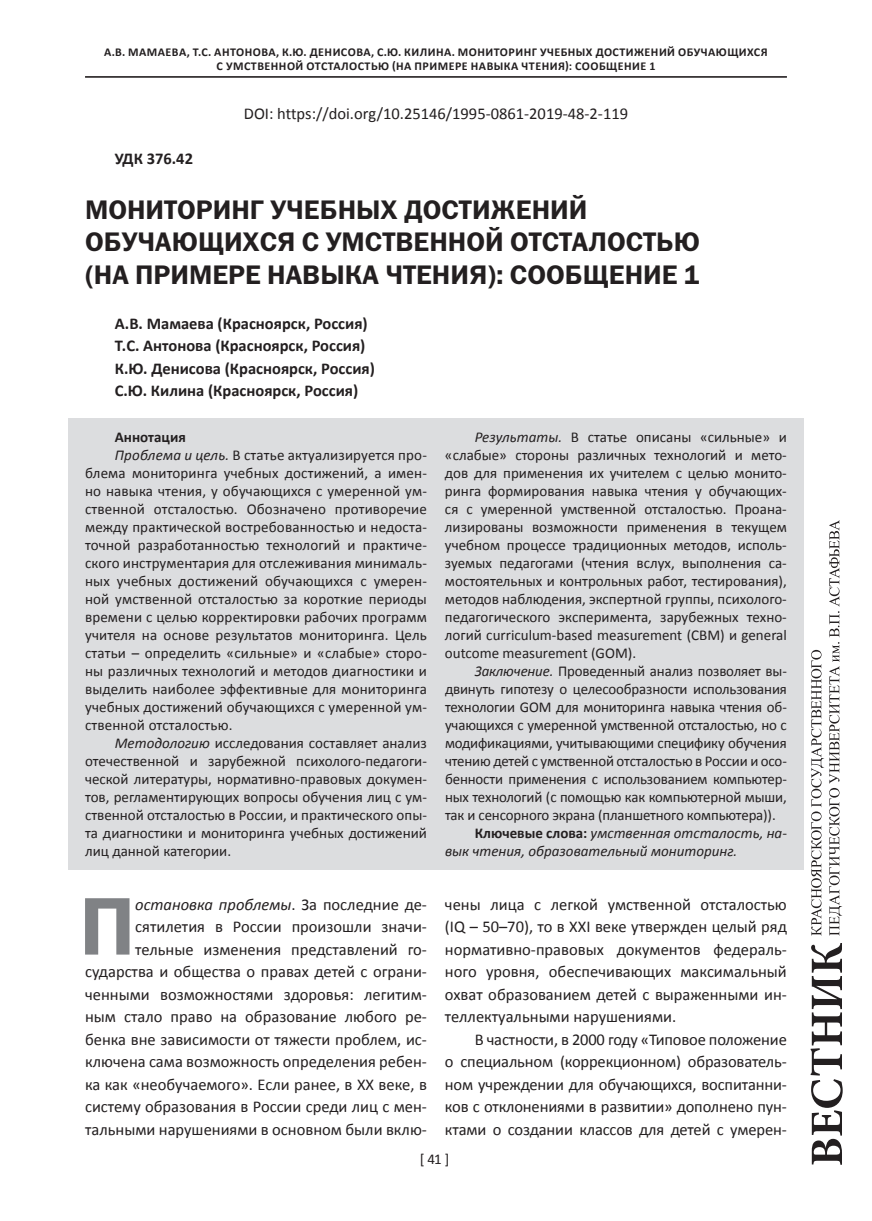
<style>
.page{position:relative;width:872px;height:1221px;background:#fff}
.page>*{position:absolute;margin:0;border:0;box-sizing:border-box;transform-origin:0 0}
.t1{font:82.05px "ez Franklin Goth Demi";color:#808285}
.t2{font:27px/32.4px "ez Franklin Goth Demi";color:#231f20}
.t3{font:16.5px/22.5px "Calibri";color:#231f20;text-align:justify}
.t4{font:700 16.5px/22.5px "Calibri";color:#231f20}
.t5{font:15px/18px "Calibri";color:#231f20;text-align:justify}
.t6{font:italic 15px "Calibri";color:#231f20}
.t7{font:700 15px "Calibri";color:#231f20}
.t8{font:700 12px "Calibri";letter-spacing:.04em;color:#231f20}
.s1{font-style:italic}
.s2{font-weight:700;font-style:normal}
</style>
<div class="page">
<svg style="left:811px;top:520px;width:31px;height:415px"></svg>
<svg style="left:810px;top:943px;width:32px;height:221px"></svg>
<div style="left:68px;top:418px;width:736px;height:451px;background:#dcdddf"></div>
<hr style="left:85px;top:76px;width:702px;height:1px;background:#231f20">
<hr style="left:85px;top:77px;width:702px;height:1px;background:#231f20">
<p class="t8" style="left:104px;top:45px;width:45px">А.В. Мама</p>
<p class="t8" style="left:166px;top:45px;width:312px">ева, Т.С. Антонова, К.Ю. Денисова, С.Ю. Килина. МОНИ</p>
<p class="t8" style="left:494px;top:45px;width:159px">ТОРИН Г УЧЕБНЫХ ДОСТИЖЕНИ</p>
<p class="t8" style="left:667px;top:45px;width:102px">Й ОБУЧАЮЩИХСЯ</p>
<p class="t8" style="left:217px;top:58px;width:57px">С УМСТВЕННО</p>
<p class="t8" style="left:295px;top:58px;width:248px">Й ОТСТАЛОСТЬЮ (НА ПРИМЕРЕ НАВЫКА ЧТЕНИ</p>
<p class="t8" style="left:558px;top:58px;width:68px">Я): СООБЩЕНИЕ</p>
<p class="t8" style="left:649px;top:58px;width:8px">1</p>
<p class="t3" style="left:244px;top:102px;width:386px">DOI: https://doi.org/10.25146/1995-0861-2019-48-2-119</p>
<p class="t4" style="left:115px;top:147px;width:80px">УДК 376.42</p>
<h2 class="t2" style="left:85px;top:193px;width:617px">МОНИТОРИНГ УЧЕБНЫХ ДОСТИЖЕНИЙ<br>ОБУЧАЮЩИХСЯ С УМСТВЕННОЙ ОТСТАЛОСТЬЮ (НА ПРИМЕРЕ НАВЫКА ЧТЕНИЯ): СООБЩЕНИЕ 1</h2>
<p class="t4" style="left:115px;top:312px;width:261px">А.В. Мамаева (Красноярск, Россия)<br>Т.С. Антонова (Красноярск, Россия)<br>К.Ю. Денисова (Красноярск, Россия)<br>С.Ю. Килина (Красноярск, Россия)</p>
<p class="t7" style="left:115px;top:427px;width:72px">Аннотация</p>
<p class="t5" style="left:115px;top:445px;width:314px"><span class="s1">Проблема и цель.</span> В статье актуализируется про-</p>
<p class="t5" style="left:85px;top:463px;width:343px">блема мониторинга учебных достижений, а имен-</p>
<p class="t5" style="left:85px;top:481px;width:343px">но навыка чтения, у обучающихся с умеренной ум-</p>
<p class="t5" style="left:85px;top:499px;width:343px">ственной отсталостью. Обозначено противоречие</p>
<p class="t5" style="left:85px;top:517px;width:343px">между практической востребованностью и недоста-</p>
<p class="t5" style="left:85px;top:535px;width:343px">точной разработанностью технологий и практиче-</p>
<p class="t5" style="left:85px;top:553px;width:343px">ского инструментария для отслеживания минималь-</p>
<p class="t5" style="left:85px;top:571px;width:343px">ных учебных достижений обучающихся с умерен-</p>
<p class="t5" style="left:85px;top:589px;width:343px">ной умственной отсталостью за короткие периоды</p>
<p class="t5" style="left:85px;top:607px;width:343px">времени с целью корректировки рабочих программ</p>
<p class="t5" style="left:85px;top:625px;width:343px">учителя на основе результатов мониторинга. Цель</p>
<p class="t5" style="left:85px;top:643px;width:343px">статьи – определить «сильные» и «слабые» сторо-</p>
<p class="t5" style="left:85px;top:661px;width:343px">ны различных технологий и методов диагностики и</p>
<p class="t5" style="left:85px;top:679px;width:343px">выделить наиболее эффективные для мониторинга</p>
<p class="t5" style="left:85px;top:697px;width:343px">учебных достижений обучающихся с умеренной ум-</p>
<p class="t5" style="left:85px;top:715px;width:149px">ственной отсталостью.</p>
<p class="t5" style="left:115px;top:733px;width:314px"><span class="s1">Методологию</span> исследования составляет анализ</p>
<p class="t5" style="left:85px;top:751px;width:343px">отечественной и зарубежной психолого-педагоги-</p>
<p class="t5" style="left:85px;top:769px;width:343px">ческой литературы, нормативно-правовых докумен-</p>
<p class="t5" style="left:85px;top:787px;width:343px">тов, регламентирующих вопросы обучения лиц с ум-</p>
<p class="t5" style="left:85px;top:805px;width:343px">ственной отсталостью в России, и практического опы-</p>
<p class="t5" style="left:85px;top:823px;width:343px">та диагностики и мониторинга учебных достижений</p>
<p class="t5" style="left:85px;top:841px;width:148px">лиц данной категории.</p>
<p class="t5" style="left:445px;top:427px;width:343px;text-indent:30px"><span class="s1">Результаты.</span> В статье описаны «сильные» и «слабые» стороны различных технологий и мето&shy;дов для применения их учителем с целью монито&shy;ринга формирования навыка чтения у обучающих&shy;ся с умеренной умственной отсталостью. Проана&shy;лизированы возможности применения в текущем учебном процессе традиционных методов, исполь&shy;зуемых педагогами (чтения вслух, выполнения са&shy;мостоятельных и контрольных работ, тестирования), методов наблюдения, экспертной группы, психолого&shy;педагогического эксперимента, зарубежных техно&shy;логий curriculum-based measurement (CBM) и general outcome measurement (GOM).</p>
<p class="t5" style="left:475px;top:661px;width:314px"><span class="s1">Заключение.</span> Проведенный анализ позволяет вы-</p>
<p class="t5" style="left:445px;top:679px;width:343px">двинуть гипотезу о целесообразности использования</p>
<p class="t5" style="left:445px;top:697px;width:343px">технологии GOM для мониторинга навыка чтения об-</p>
<p class="t5" style="left:445px;top:715px;width:343px">учающихся с умеренной умственной отсталостью, но с</p>
<p class="t5" style="left:445px;top:733px;width:343px">модификациями, учитывающими специфику обучения</p>
<p class="t5" style="left:445px;top:751px;width:343px">чтению детей с умственной отсталостью в России и осо-</p>
<p class="t5" style="left:445px;top:769px;width:343px">бенности применения с использованием компьютер-</p>
<p class="t5" style="left:445px;top:787px;width:343px">ных технологий (с помощью как компьютерной мыши,</p>
<p class="t5" style="left:445px;top:805px;width:332px">так и сенсорного экрана (планшетного компьютера)).</p>
<p class="t6" style="left:475px;top:822px;width:314px"><span class="s2">Ключевые слова:</span> умственная отсталость, на-</p>
<p class="t6" style="left:445px;top:840px;width:294px">вык чтения, образовательный мониторинг.</p>
<p class="t3" style="left:85px;top:892px;width:343px;text-align:right"><span class="s1">остановка проблемы</span>. За последние де&shy;сятилетия в России произошли значи&shy;тельные изменения представлений го&shy;сударства и общества о правах детей с ограни&shy;ченными возможностями здоровья: легитим&shy;ным стало право на образование любого ре&shy;бенка вне зависимости от тяжести проблем, ис&shy;ключена сама возможность определения ребен&shy;ка как «необучаемого». Если ранее, в XX веке, в систему образования в России среди лиц с мен&shy;тальными нарушениями в основном были вклю-</p>
<p class="t3" style="left:445px;top:892px;width:343px">чены лица с легкой умственной отсталостью (IQ – 50–70), то в XXI веке утвержден целый ряд нормативно-правовых документов федераль&shy;ного уровня, обеспечивающих максимальный охват образованием детей с выраженными ин&shy;теллектуальными нарушениями.</p>
<h1 class="t1" style="left:79px;top:879px;width:57px">П</h1>
<p class="t3" style="left:445px;top:1027px;width:343px;text-indent:30px">В частности, в 2000 году «Типовое положение о специальном (коррекционном) образователь&shy;ном учреждении для обучающихся, воспитанни&shy;ков с отклонениями в развитии» дополнено пун&shy;ктами о создании классов для детей с умерен-</p>
<p class="t5" style="left:420px;top:1149px;width:31px">[ 41 ]</p>
</div>
